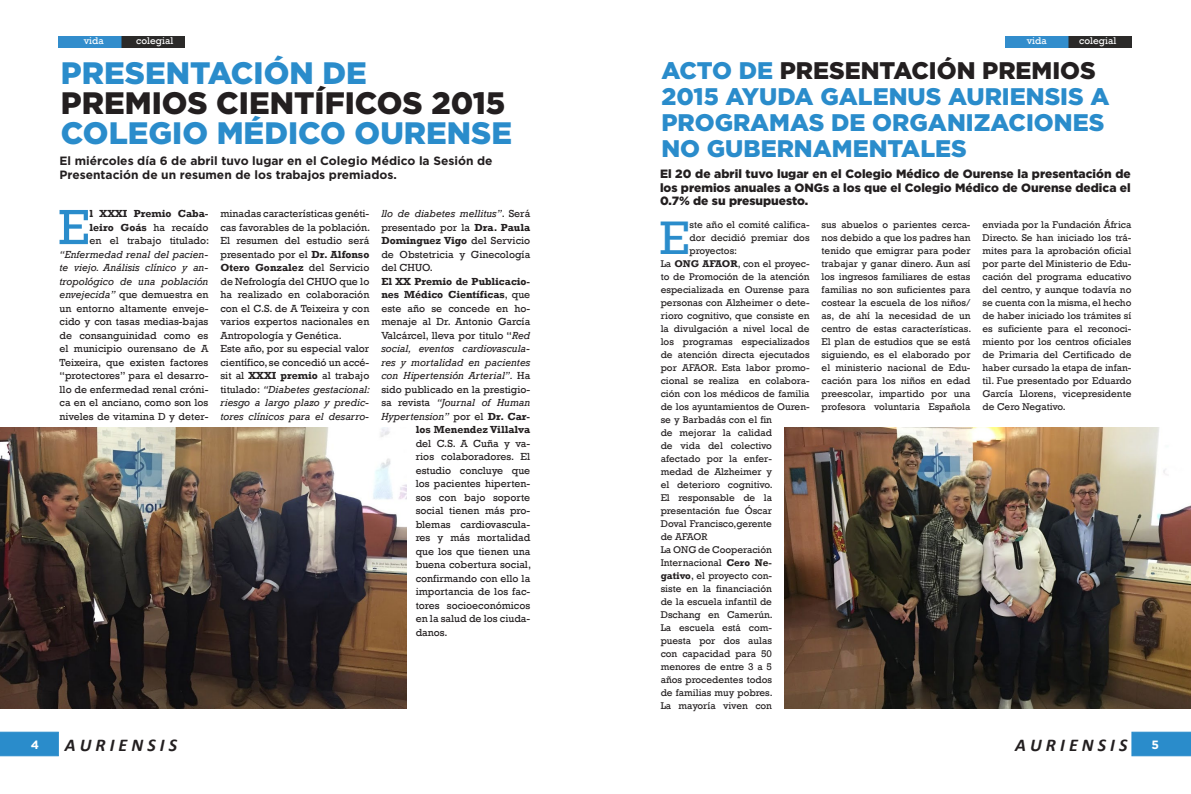
<style>
.page{position:relative;width:1191px;height:794px;background:#fff}
.page>*{position:absolute;margin:0;border:0;box-sizing:border-box;transform-origin:0 0}
.t1{font:50.3px "Rockwell";color:#2a8ccb}
.t2{font:48.3px "Rockwell";color:#2a8ccb}
.t3{font:900 31px "Gotham";color:#2a8ccb}
.t4{font:900 31px "Gotham";color:#231f20}
.t5{font:900 24px/26px "Gotham";color:#2a8ccb}
.t6{font:italic 700 18px "Calibri";color:#231f20}
.t7{font:900 12px/13.5px "Gotham";color:#231f20;text-align:justify}
.t8{font:700 12px "Gotham";color:#231f20}
.t9{font:700 12px "Gotham";color:#fff}
.t10{font:10.5px/13.5px "Rockwell";color:#231f20;text-align:justify}
.t11{font:italic 10.5px "Rockwell";color:#231f20}
.t12{font:700 10.5px "Rockwell";color:#231f20}
.t13{font:10px/13px "Rockwell";color:#231f20;text-align:justify}
.t14{font:10px "Rockwell";letter-spacing:-.005em;color:#fff}
.s1{font-style:italic}
.s2{font-weight:700}
.s3{font-weight:400}
.s4{font-style:normal}
.s5{font-weight:700;font-style:normal}
.s6{color:#231f20}
</style>
<div class="page">
<svg style="left:0;top:731px;width:59px;height:25px"></svg>
<svg style="left:1131px;top:731px;width:60px;height:25px"></svg>
<img style="left:1005px;top:36px;width:126px;height:11px">
<img style="left:59px;top:36px;width:126px;height:11px">
<img style="left:0;top:427px;width:406px;height:282px">
<img style="left:784px;top:427px;width:407px;height:282px">
<p class="t14" style="left:84px;top:35px;width:21px">vida</p>
<p class="t14" style="left:136px;top:35px;width:39px">colegial</p>
<p class="t3" style="left:61px;top:52px;width:307px">PRESENTACIÓN DE</p>
<p class="t4" style="left:61px;top:82px;width:446px">PREMIOS CIENTÍFICOS 2015</p>
<p class="t3" style="left:61px;top:112px;width:452px">COLEGIO MÉDICO OURENSE</p>
<p class="t8" style="left:60px;top:153px;width:434px">El miércoles día 6 de abril tuvo lugar en el Colegio Médico la Sesión de</p>
<p class="t8" style="left:60px;top:167px;width:339px">Presentación de un resumen de los trabajos premiados.</p>
<p class="t10" style="left:381px;top:207px;width:150px"><span class="s1">llo de diabetes mellitus”</span>. Será presentado por la <span class="s2">Dra. Paula Dominguez Vigo</span> del Servicio de Obstetricia y Ginecología del CHUO.</p>
<p class="t12" style="left:381px;top:275px;width:150px">El XX Premio de Publicacio-</p>
<p class="t12" style="left:381px;top:288px;width:150px">nes Médico Científicas<span class="s3">, que</span></p>
<p class="t10" style="left:381px;top:301px;width:150px">este año se concede en ho-</p>
<p class="t10" style="left:381px;top:315px;width:150px">menaje al Dr. Antonio García</p>
<p class="t10" style="left:381px;top:328px;width:150px">Valcárcel, lleva por titulo “<span class="s1">Red</span></p>
<p class="t11" style="left:381px;top:342px;width:150px">social, eventos cardiovascula-</p>
<p class="t11" style="left:381px;top:356px;width:150px">res y mortalidad en pacientes</p>
<p class="t11" style="left:381px;top:369px;width:150px">con Hipertensión Arterial”. <span class="s4">Ha</span></p>
<p class="t10" style="left:381px;top:382px;width:150px">sido publicado en la prestigio-</p>
<p class="t11" style="left:381px;top:396px;width:150px"><span class="s4">sa revista</span> “Journal of Human</p>
<p class="t11" style="left:381px;top:410px;width:150px">Hypertension” <span class="s4">por el</span> <span class="s5">Dr. Car-</span></p>
<p class="t12" style="left:416px;top:423px;width:116px">los Menendez Villalva</p>
<p class="t10" style="left:416px;top:436px;width:116px">del C.S. A Cuña y va-</p>
<p class="t10" style="left:416px;top:450px;width:116px">rios colaboradores. El</p>
<p class="t10" style="left:416px;top:463px;width:116px">estudio concluye que</p>
<p class="t10" style="left:416px;top:477px;width:116px">los pacientes hiperten-</p>
<p class="t10" style="left:416px;top:490px;width:116px">sos con bajo soporte</p>
<p class="t10" style="left:416px;top:504px;width:116px">social tienen más pro-</p>
<p class="t10" style="left:416px;top:517px;width:116px">blemas cardiovascula-</p>
<p class="t10" style="left:416px;top:531px;width:116px">res y más mortalidad</p>
<p class="t10" style="left:416px;top:544px;width:116px">que los que tienen una</p>
<p class="t10" style="left:416px;top:558px;width:117px">buena cobertura social,</p>
<p class="t10" style="left:416px;top:571px;width:116px">confirmando con ello la</p>
<p class="t10" style="left:416px;top:585px;width:116px">importancia de los fac-</p>
<p class="t10" style="left:416px;top:598px;width:116px">tores socioeconómicos</p>
<p class="t10" style="left:416px;top:612px;width:116px">en la salud de los ciuda-</p>
<p class="t10" style="left:416px;top:625px;width:34px">danos.</p>
<p class="t10" style="left:60px;top:207px;width:151px;text-align:right"><span class="s2">l XXXI Premio Caba-<br>leiro Goás</span> ha recaído<br>en el trabajo titulado: <span class="s1">“Enfermedad renal del pacien&shy;te viejo. Análisis clínico y an&shy;tropológico de una población envejecida”</span> que demuestra en un entorno altamente enveje&shy;cido y con tasas medias-bajas de consanguinidad como es el municipio ourensano de A<br>Teixeira, que existen factores “protectores” para el desarro&shy;llo de enfermedad renal cróni&shy;ca en el anciano, como son los niveles de vitamina D y deter-</p>
<p class="t10" style="left:220px;top:207px;width:151px">minadas características genéti&shy;cas favorables de la población.<br>El resumen del estudio será presentado por el <span class="s2">Dr. Alfonso Otero Gonzalez</span> del Servicio de Nefrología del CHUO que lo ha realizado en colaboración con el C.S. de A Teixeira y con varios expertos nacionales en Antropología y Genética.</p>
<p class="t1" style="left:58px;top:198px;width:33px">E</p>
<p class="t10" style="left:220px;top:342px;width:151px">Este año, por su especial valor científico, se concedió un accé&shy;sit al <span class="s2">XXXI premio</span> al trabajo titulado: <span class="s1">“Diabetes gestacional: riesgo a largo plazo y predic&shy;tores clínicos para el desarro-</span></p>
<p class="t14" style="left:1027px;top:35px;width:21px">vida</p>
<p class="t14" style="left:1079px;top:35px;width:39px">colegial</p>
<p class="t5" style="left:661px;top:57px;width:449px">ACTO DE <span class="s6">PRESENTACIÓN PREMIOS<br></span>2015 AYUDA GALENUS AURIENSIS A<br>PROGRAMAS DE ORGANIZACIONES<br>NO GUBERNAMENTALES</p>
<p class="t7" style="left:660px;top:167px;width:472px">El 20 de abril tuvo lugar en el Colegio Médico de Ourense la presentación de los premios anuales a ONGs a los que el Colegio Médico de Ourense dedica el 0.7% de su presupuesto.</p>
<p class="t2" style="left:659px;top:210px;width:32px">E</p>
<p class="t13" style="left:689px;top:218px;width:121px">ste año el comité califica&shy;dor decidió premiar dos proyectos:</p>
<p class="t13" style="left:660px;top:257px;width:150px;text-align:left">La <span class="s2">ONG AFAOR</span>, con el proyec&shy;to de Promoción de la atención especializada en Ourense para personas con Alzheimer o dete&shy;rioro cognitivo, que consiste en la divulgación a nivel local de los programas especializados de atención directa ejecutados por AFAOR. Esta labor promo&shy;cional se realiza en colabora&shy;ción con los médicos de familia de los ayuntamientos de Ouren&shy;se y Barbadás con el fin<br>de mejorar la calidad<br>de vida del colectivo afectado por la enfer-<br>medad de Alzheimer y<br>el deterioro cognitivo.<br>El responsable de la presentación fue Óscar<br>Doval Francisco,gerente<br>de AFAOR</p>
<p class="t13" style="left:660px;top:543px;width:114px">La ONG de Cooperación Internacional <span class="s2">Cero Ne&shy;gativo</span>, el proyecto con&shy;siste en la financiación de la escuela infantil de Dschang en Camerún.<br>La escuela está com&shy;puesta por dos aulas con capacidad para 50 menores de entre 3 a 5 años procedentes todos de familias muy pobres.<br>La mayoría viven con</p>
<p class="t13" style="left:821px;top:218px;width:151px">sus abuelos o parientes cerca&shy;nos debido a que los padres han tenido que emigrar para poder trabajar y ganar dinero. Aun así los ingresos familiares de estas familias no son suficientes para costear la escuela de los niños/ as, de ahí la necesidad de un centro de estas características.<br>El plan de estudios que se está siguiendo, es el elaborado por el ministerio nacional de Edu&shy;cación para los niños en edad preescolar, impartido por una profesora voluntaria Española</p>
<p class="t13" style="left:982px;top:218px;width:150px">enviada por la Fundación África Directo. Se han iniciado los trá&shy;mites para la aprobación oficial por parte del Ministerio de Edu&shy;cación del programa educativo del centro, y aunque todavía no se cuenta con la misma, el hecho de haber iniciado los trámites sí es suficiente para el reconoci&shy;miento por los centros oficiales de Primaria del Certificado de haber cursado la etapa de infan&shy;til. Fue presentado por Eduardo García Llorens, vicepresidente de Cero Negativo.</p>
<h3 class="t6" style="left:65px;top:733px;width:114px">A U R I E N S I S</h3>
<h3 class="t6" style="left:1015px;top:733px;width:114px">A U R I E N S I S</h3>
<p class="t9" style="left:31px;top:737px;width:10px">4</p>
<p class="t9" style="left:1151px;top:737px;width:9px">5</p>
</div>
